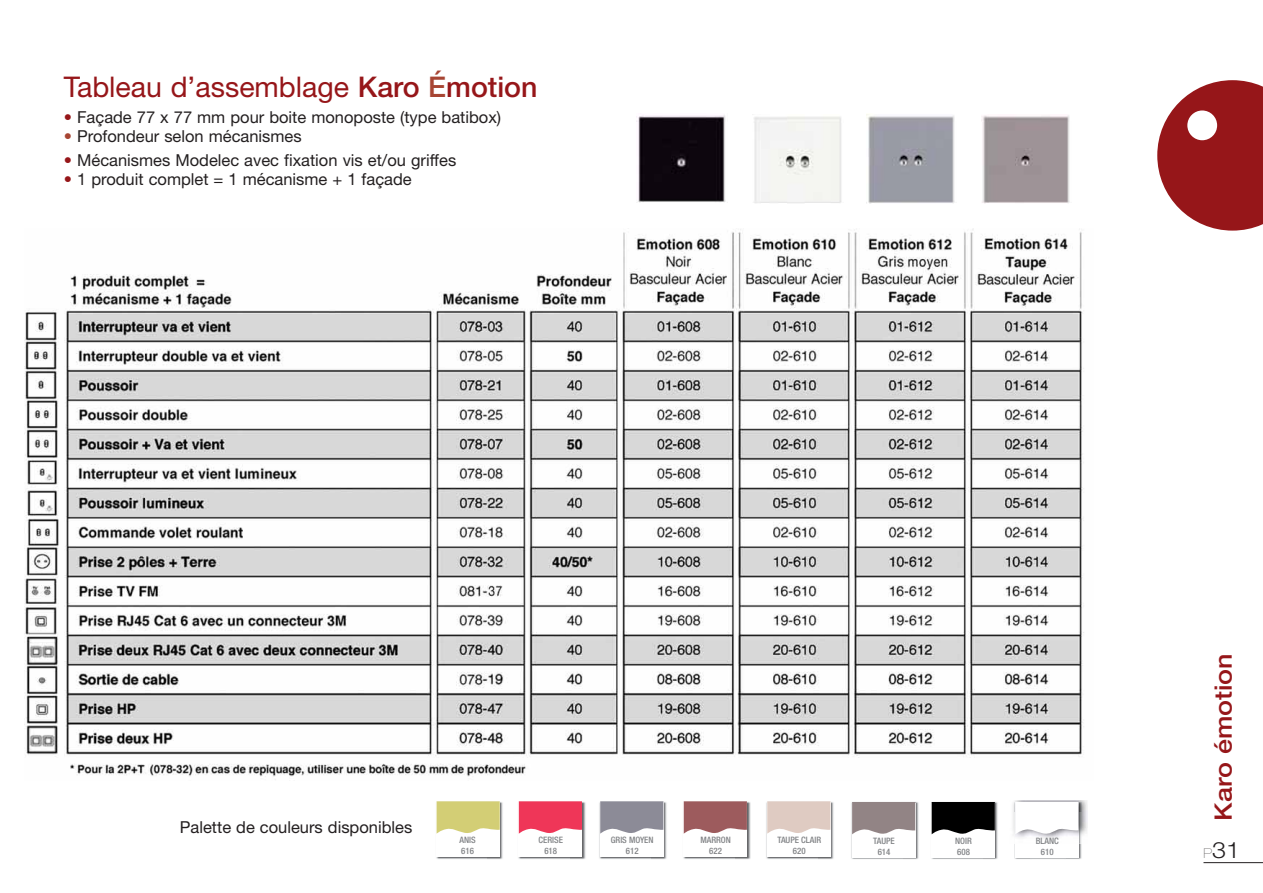
<style>
.page{position:relative;width:1263px;height:893px;background:#fff}
.page>*{position:absolute;margin:0;border:0;box-sizing:border-box;transform-origin:0 0}
.t1{font:28.5px "Helvetica Neue";color:#961619}
.t2{font:500 24px "Helvetica Neue";color:#961619;scale:1.12 1}
.t3{font:300 22.5px "Helvetica Neue";color:#231f20;scale:1.12 1}
.t4{font:16.5px "Helvetica Neue";color:#231f20}
.t5{font:500 condensed 8.85px/10.6px "Helvetica Neue";color:#808285;text-align:center}
.s1{font-weight:500}
.s2{font-weight:500;color:#a74533}
.s3{color:#961619}
.s4{color:#a74533}
.s5{font-weight:200;font-size:13.5px}
</style>
<div class="page">
<hr style="left:1204px;top:862px;width:59px;height:1px;background:#231f20">
<img style="left:25px;top:228px;width:1059px;height:552px">
<img style="left:754px;top:116px;width:88px;height:87px">
<img style="left:866px;top:114px;width:89px;height:89px">
<img style="left:637px;top:115px;width:89px;height:88px">
<img style="left:981px;top:115px;width:89px;height:88px">
<img style="left:436px;top:801px;width:67px;height:58px">
<div style="left:437px;top:802px;width:63px;height:55px;background:#fff"></div>
<svg style="left:437px;top:801px;width:63px;height:33px;background:#d8d486"></svg>
<img style="left:518px;top:801px;width:68px;height:58px">
<div style="left:519px;top:802px;width:63px;height:55px;background:#fff"></div>
<svg style="left:519px;top:801px;width:63px;height:33px;background:#f04e6c"></svg>
<img style="left:599px;top:801px;width:68px;height:58px">
<div style="left:600px;top:802px;width:63px;height:55px;background:#fff"></div>
<svg style="left:600px;top:801px;width:63px;height:33px;background:#9a99a3"></svg>
<img style="left:683px;top:801px;width:68px;height:58px">
<div style="left:684px;top:802px;width:63px;height:55px;background:#fff"></div>
<svg style="left:684px;top:801px;width:63px;height:33px;background:#a96f70"></svg>
<img style="left:766px;top:801px;width:68px;height:58px">
<div style="left:767px;top:802px;width:63px;height:55px;background:#fff"></div>
<svg style="left:767px;top:801px;width:63px;height:33px;background:#e2d1c9"></svg>
<img style="left:851px;top:802px;width:68px;height:57px">
<div style="left:852px;top:803px;width:63px;height:54px;background:#fff"></div>
<svg style="left:852px;top:802px;width:63px;height:32px;background:#9c8f90"></svg>
<img style="left:931px;top:802px;width:67px;height:57px">
<div style="left:932px;top:803px;width:63px;height:54px;background:#fff"></div>
<svg style="left:932px;top:802px;width:63px;height:32px;background:#181818"></svg>
<img style="left:1014px;top:844px;width:17px;height:15px">
<img style="left:1065px;top:844px;width:17px;height:15px">
<div style="left:1015px;top:803px;width:63px;height:54px;background:#fff"></div>
<img style="left:1013px;top:800px;width:75px;height:35px">
<img style="left:1014px;top:802px;width:68px;height:10px">
<img style="left:1014px;top:812px;width:1px;height:23px">
<img style="left:1079px;top:812px;width:3px;height:32px">
<img style="left:1015px;top:802px;width:64px;height:37px">
<svg style="left:1015px;top:802px;width:63px;height:33px"></svg>
<svg style="left:1157px;top:80px;width:106px;height:151px"></svg>
<div style="left:1187px;top:110px;width:30px;height:30px;background:#fff;border-radius:50%"></div>
<h1 class="t1" style="left:64px;top:77px;width:475px">Tableau d’assemblage <span class="s1">Karo</span> <span class="s2">É</span><span class="s1">motion</span></h1>
<p class="t4" style="left:64px;top:111px;width:439px"><span class="s3">•</span> Façade 77 x 77 mm pour boite monoposte (type batibox)</p>
<p class="t4" style="left:64px;top:131px;width:239px"><span class="s4">•</span> Profondeur selon mécanismes</p>
<p class="t4" style="left:64px;top:154px;width:394px"><span class="s3">•</span> Mécanismes Modelec avec fixation vis et/ou griffes</p>
<p class="t4" style="left:64px;top:174px;width:349px"><span class="s3">•</span> 1 produit complet = 1 mécanisme + 1 façade</p>
<p class="t4" style="left:180px;top:821px;width:234px">Palette de couleurs disponibles</p>
<p class="t5" style="left:460px;top:836px;width:18px;text-align:left">ANIS<br>616</p>
<p class="t5" style="left:539px;top:836px;width:26px">CERISE<br>618</p>
<p class="t5" style="left:611px;top:836px;width:44px">GRIS MOYEN<br>612</p>
<p class="t5" style="left:700px;top:836px;width:32px">MARRON<br>622</p>
<p class="t5" style="left:777px;top:836px;width:45px">TAUPE CLAIR<br>620</p>
<p class="t5" style="left:873px;top:836px;width:23px">TAUPE<br>614</p>
<p class="t5" style="left:955px;top:836px;width:18px;text-align:left">NOIR<br>608</p>
<p class="t5" style="left:1036px;top:836px;width:25px">BLANC<br>610</p>
<h2 class="t2" style="left:1215px;top:821px;width:151px;rotate:-90deg">Karo émotion</h2>
<h3 class="t3" style="left:1203px;top:842px;width:34px"><span class="s5">P</span>31</h3>
</div>
